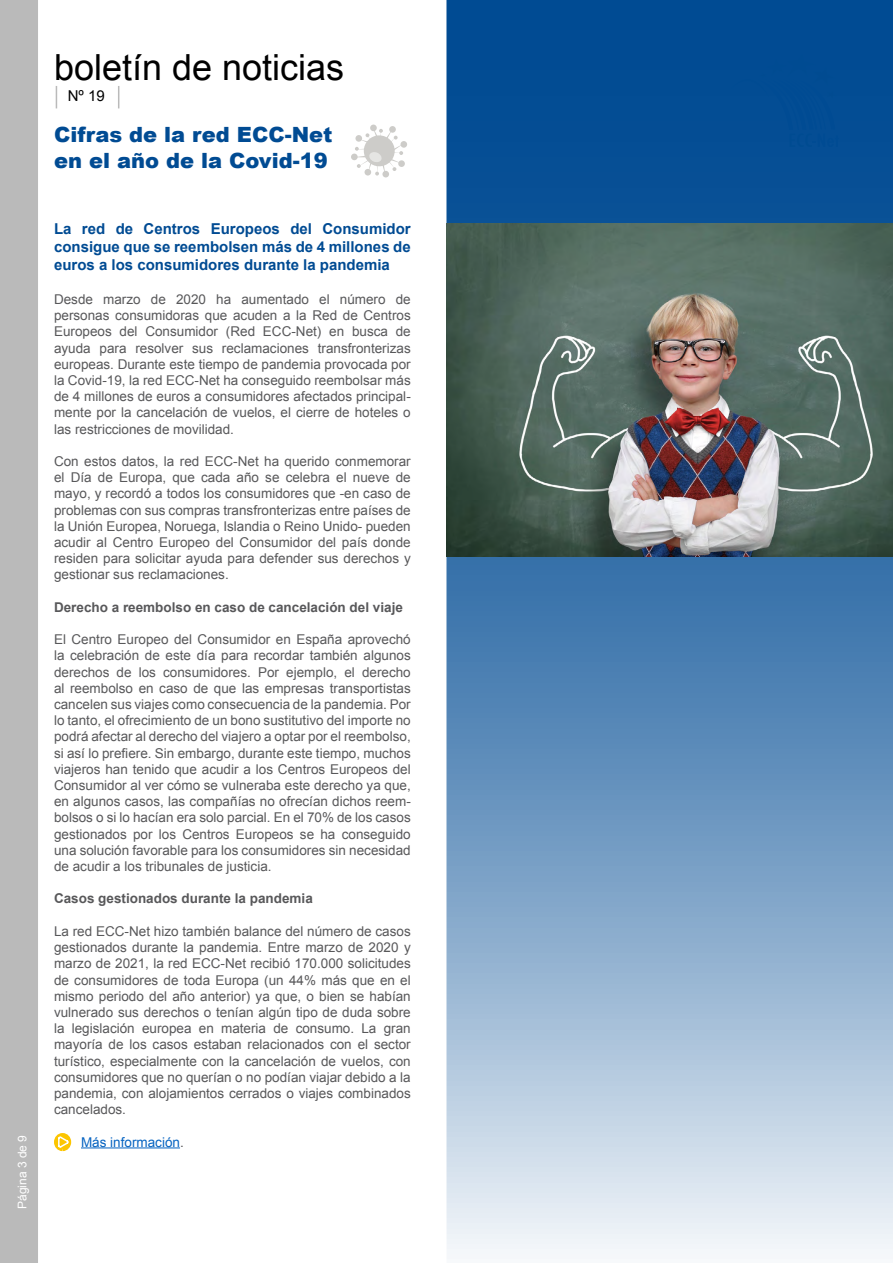
<style>
.page{position:relative;width:893px;height:1263px;background:#fff}
.page>*{position:absolute;margin:0;border:0;box-sizing:border-box;transform-origin:0 0}
.t1{font:36px "Arial";color:#000}
.t2{font:900 21px/25.2px "Arial";color:#004b93}
.t3{font:700 15px/18px "Arial";color:#004b93;text-align:justify}
.t4{font:15px "Arial";color:#000}
.t5{font:13.5px/16.2px "Arial";color:#58585a;text-align:justify}
.t6{font:700 13.5px "Arial";color:#58585a}
.t7{font:13.5px "Arial";color:#0563c1}
.t8{font:12px "Arial";color:#fff}
.s1{color:#58585a}
</style>
<div class="page">
<div style="left:0;top:0;width:38px;height:1263px;background:#bababa"></div>
<svg style="left:16px;top:1215px;width:11px;height:2px"></svg>
<svg style="left:56px;top:86px;width:1px;height:22px"></svg>
<svg style="left:118px;top:86px;width:1px;height:22px"></svg>
<svg style="left:446px;top:0;width:447px;height:1254px;background:#6994be"></svg>
<hr style="left:81px;top:1147px;width:99px;height:1px;background:#0563c1">
<div style="left:382px;top:171px;width:7px;height:6px;background:#cdccc9;border-radius:50%"></div>
<div style="left:398px;top:160px;width:7px;height:7px;background:#cdccc9;border-radius:50%"></div>
<div style="left:400px;top:141px;width:7px;height:7px;background:#cdccc9;border-radius:50%"></div>
<div style="left:370px;top:125px;width:7px;height:6px;background:#cdccc9;border-radius:50%"></div>
<div style="left:351px;top:154px;width:7px;height:6px;background:#cdccc9;border-radius:50%"></div>
<svg style="left:353px;top:126px;width:50px;height:50px"></svg>
<svg style="left:54px;top:1133px;width:17px;height:18px"></svg>
<svg style="left:57px;top:1135px;width:12px;height:14px"></svg>
<img style="left:447px;top:224px;width:446px;height:333px">
<p class="t8" style="left:14px;top:1209px;width:76px;rotate:-90deg">Página 3 de 9</p>
<h1 class="t1" style="left:54px;top:43px;width:292px">boletín de noticias</h1>
<p class="t4" style="left:68px;top:86px;width:39px">Nº 19</p>
<h2 class="t2" style="left:54px;top:122px;width:280px">Cifras de la red ECC-Net en el año de la Covid-19</h2>
<p class="t3" style="left:54px;top:220px;width:358px">La red de Centros Europeos del Consumidor consigue que se reembolsen más de 4 millones de euros a los consumidores durante la pandemia</p>
<p class="t5" style="left:54px;top:291px;width:358px">Desde marzo de 2020 ha aumentado el número de personas consumidoras que acuden a la Red de Centros Europeos del Consumidor (Red ECC-Net) en busca de ayuda para resolver sus reclamaciones transfronterizas europeas. Durante este tiempo de pandemia provocada por la Covid-19, la red ECC-Net ha conseguido reembolsar más de 4 millones de euros a consumidores afectados principal&shy;mente por la cancelación de vuelos, el cierre de hoteles o las restricciones de movilidad.</p>
<p class="t5" style="left:54px;top:453px;width:358px">Con estos datos, la red ECC-Net ha querido conmemorar el Día de Europa, que cada año se celebra el nueve de mayo, y recordó a todos los consumidores que -en caso de problemas con sus compras transfronterizas entre países de la Unión Europea, Noruega, Islandia o Reino Unido- pueden acudir al Centro Europeo del Consumidor del país donde residen para solicitar ayuda para defender sus derechos y gestionar sus reclamaciones.</p>
<p class="t6" style="left:54px;top:598px;width:350px">Derecho a reembolso en caso de cancelación del viaje</p>
<p class="t5" style="left:54px;top:631px;width:358px">El Centro Europeo del Consumidor en España aprovechó la celebración de este día para recordar también algunos derechos de los consumidores. Por ejemplo, el derecho al reembolso en caso de que las empresas transportistas cancelen sus viajes como consecuencia de la pandemia. Por lo tanto, el ofrecimiento de un bono sustitutivo del importe no podrá afectar al derecho del viajero a optar por el reembolso, si así lo prefiere. Sin embargo, durante este tiempo, muchos viajeros han tenido que acudir a los Centros Europeos del Consumidor al ver cómo se vulneraba este derecho ya que, en algunos casos, las compañías no ofrecían dichos reem&shy;bolsos o si lo hacían era solo parcial. En el 70% de los casos gestionados por los Centros Europeos se ha conseguido una solución favorable para los consumidores sin necesidad de acudir a los tribunales de justicia.</p>
<p class="t6" style="left:54px;top:889px;width:260px">Casos gestionados durante la pandemia</p>
<p class="t5" style="left:54px;top:923px;width:358px">La red ECC-Net hizo también balance del número de casos gestionados durante la pandemia. Entre marzo de 2020 y marzo de 2021, la red ECC-Net recibió 170.000 solicitudes de consumidores de toda Europa (un 44% más que en el mismo periodo del año anterior) ya que, o bien se habían vulnerado sus derechos o tenían algún tipo de duda sobre la legislación europea en materia de consumo. La gran mayoría de los casos estaban relacionados con el sector turístico, especialmente con la cancelación de vuelos, con consumidores que no querían o no podían viajar debido a la pandemia, con alojamientos cerrados o viajes combinados cancelados.</p>
<p class="t7" style="left:81px;top:1132px;width:104px">Más información<span class="s1">.</span></p>
</div>
